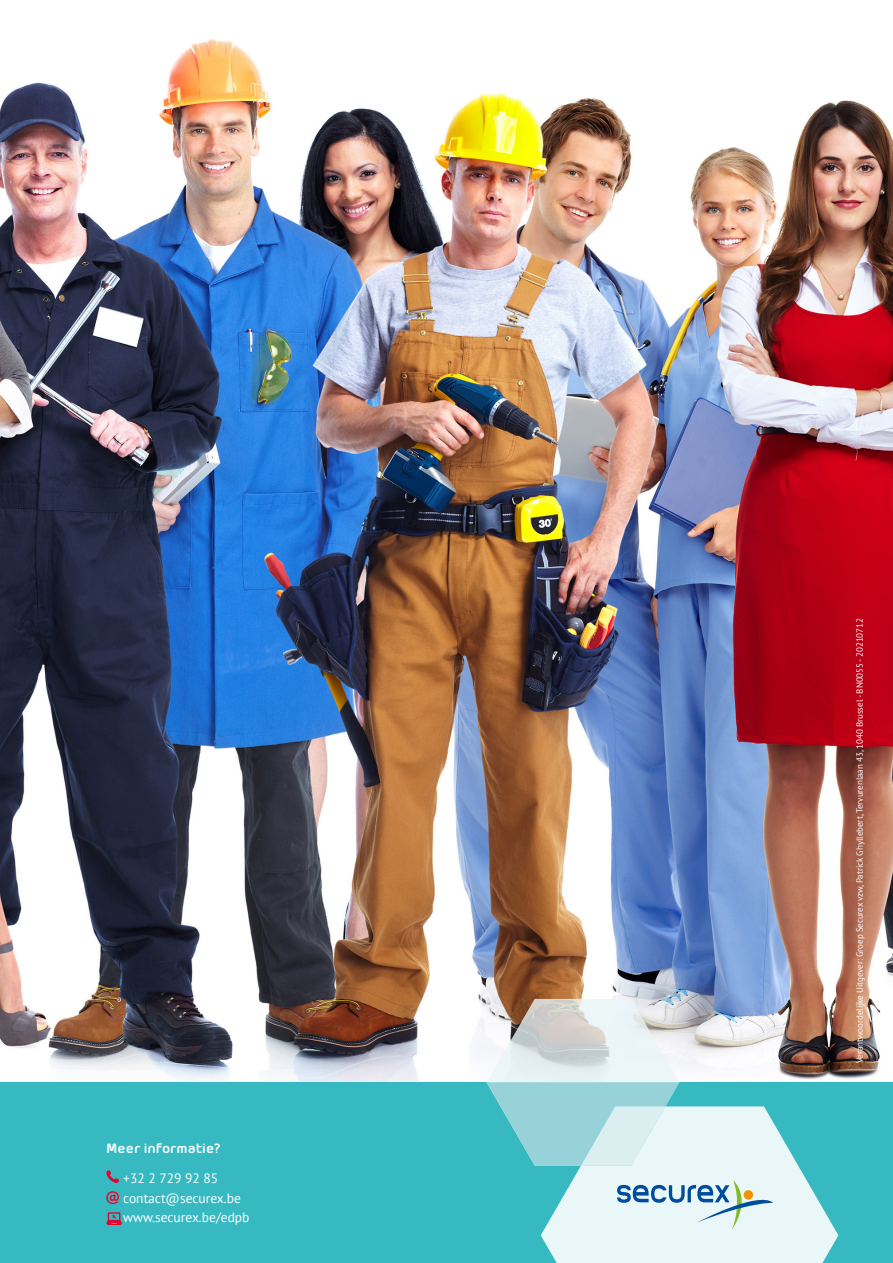
<style>
.page{position:relative;width:893px;height:1263px;background:#fff}
.page>*{position:absolute;margin:0;border:0;box-sizing:border-box;transform-origin:0 0}
.t1{font:13.5px/19.5px "PT Sans";color:#fff}
.t2{font:700 13.5px "Morebi Rounded";color:#fff}
.t3{font:9px "PT Sans";letter-spacing:-.01em;color:#fff}
</style>
<div class="page">
<img style="left:0;top:39px;width:893px;height:1043px">
<div style="left:0;top:1082px;width:893px;height:181px;background:#37b9c2"></div>
<svg style="left:541px;top:1106px;width:297px;height:157px;fill:#eaf7f8"></svg>
<svg style="left:617px;top:1180px;width:156px;height:50px"></svg>
<svg style="left:106px;top:1170px;width:13px;height:13px"></svg>
<svg style="left:106px;top:1191px;width:13px;height:13px"></svg>
<svg style="left:106px;top:1212px;width:16px;height:13px"></svg>
<svg style="left:486px;top:999px;width:193px;height:167px"></svg>
<h1 class="t2" style="left:106px;top:1138px;width:116px">Meer informatie?</h1>
<h1 class="t1" style="left:123px;top:1168px;width:128px">+32 2 729 92 85 contact@securex.be www.securex.be/edpb</h1>
<p class="t3" style="left:854px;top:1063px;width:446px;rotate:-90deg">Verantwoordelijke Uitgever: Groep Securex vzw, Patrick Ghyllebert, Tervurenlaan 43, 1040 Brussel - BN0055 - 20210712</p>
</div>
